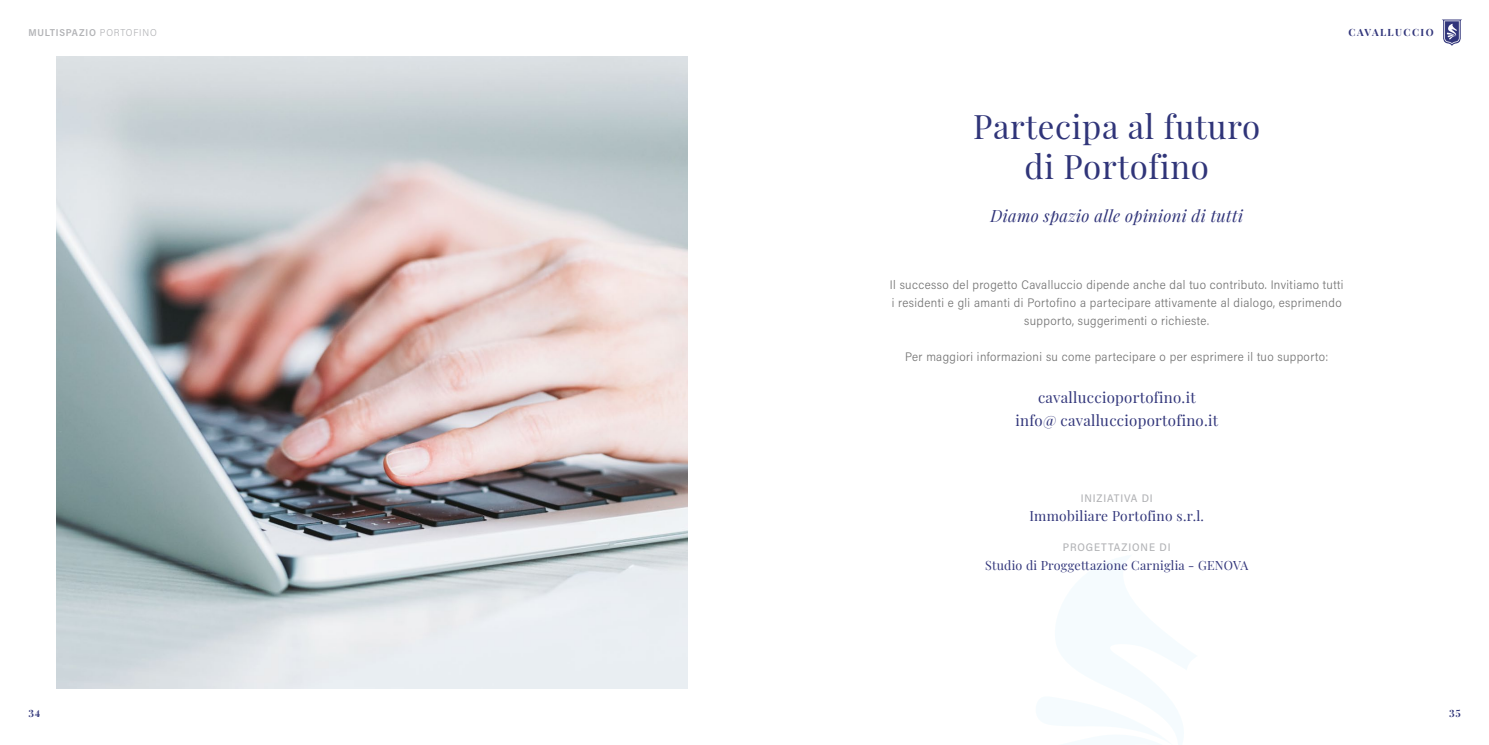
<style>
.page{position:relative;width:1489px;height:745px;background:#fff}
.page>*{position:absolute;margin:0;border:0;box-sizing:border-box;transform-origin:0 0}
.t1{font:33px/39.6px "Playfair Display";letter-spacing:.02em;color:#303579;text-align:center}
.t2{font:italic 16.5px "Playfair Display";letter-spacing:.02em;color:#31357a}
.t3{font:15px/22.5px "Playfair Display";letter-spacing:.02em;color:#31357a;text-align:center}
.t4{font:13.75px "Playfair Display";letter-spacing:.02em;color:#31357a}
.t5{font:12.5px "Playfair Display";letter-spacing:.02em;color:#31357a}
.t6{font:300 12.38px/17.9px "Acumin Pro Semi Cond";letter-spacing:.03em;color:#737373;text-align:center}
.t7{font:500 11px "Acumin Pro Semi Cond";letter-spacing:.08em;color:#b2b3b6}
.t8{font:600 10px "Acumin Pro Semi Cond";letter-spacing:.075em;color:#b2b3b6}
.t9{font:700 10px "Playfair Display";letter-spacing:.145em;color:#31357a}
.t10{font:700 10px "Playfair Display";color:#303579}
.s1{font-weight:300}
</style>
<div class="page">
<img style="left:57px;top:57px;width:630px;height:630px">
<svg style="left:1442px;top:19px;width:20px;height:27px"></svg>
<p class="t8" style="left:28px;top:25px;width:130px">MULTISPAZIO <span class="s1">PORTOFINO</span></p>
<h1 class="t1" style="left:973px;top:104px;width:288px">Partecipa al futuro di Portofino</h1>
<h2 class="t2" style="left:990px;top:203px;width:254px">Diamo spazio alle opinioni di tutti</h2>
<p class="t9" style="left:1348px;top:24px;width:87px">CAVALLUCCIO</p>
<p class="t6" style="left:889px;top:275px;width:455px">Il successo del progetto Cavalluccio dipende anche dal tuo contributo. Invitiamo tutti i residenti e gli amanti di Portofino a partecipare attivamente al dialogo, esprimendo supporto, suggerimenti o richieste.</p>
<p class="t6" style="left:905px;top:346px;width:424px">Per maggiori informazioni su come partecipare o per esprimere il tuo supporto:</p>
<p class="t3" style="left:1015px;top:385px;width:204px">cavalluccioportofino.it<br>info@ cavalluccioportofino.it</p>
<p class="t7" style="left:1080px;top:490px;width:74px">INIZIATIVA DI</p>
<p class="t4" style="left:1029px;top:504px;width:176px">Immobiliare Portofino s.r.l.</p>
<p class="t7" style="left:1062px;top:539px;width:109px">PROGETTAZIONE DI</p>
<p class="t5" style="left:984px;top:555px;width:265px">Studio di Proggettazione Carniglia - GENOVA</p>
<p class="t10" style="left:28px;top:704px;width:13px">34</p>
<p class="t10" style="left:1448px;top:704px;width:13px">35</p>
</div>
